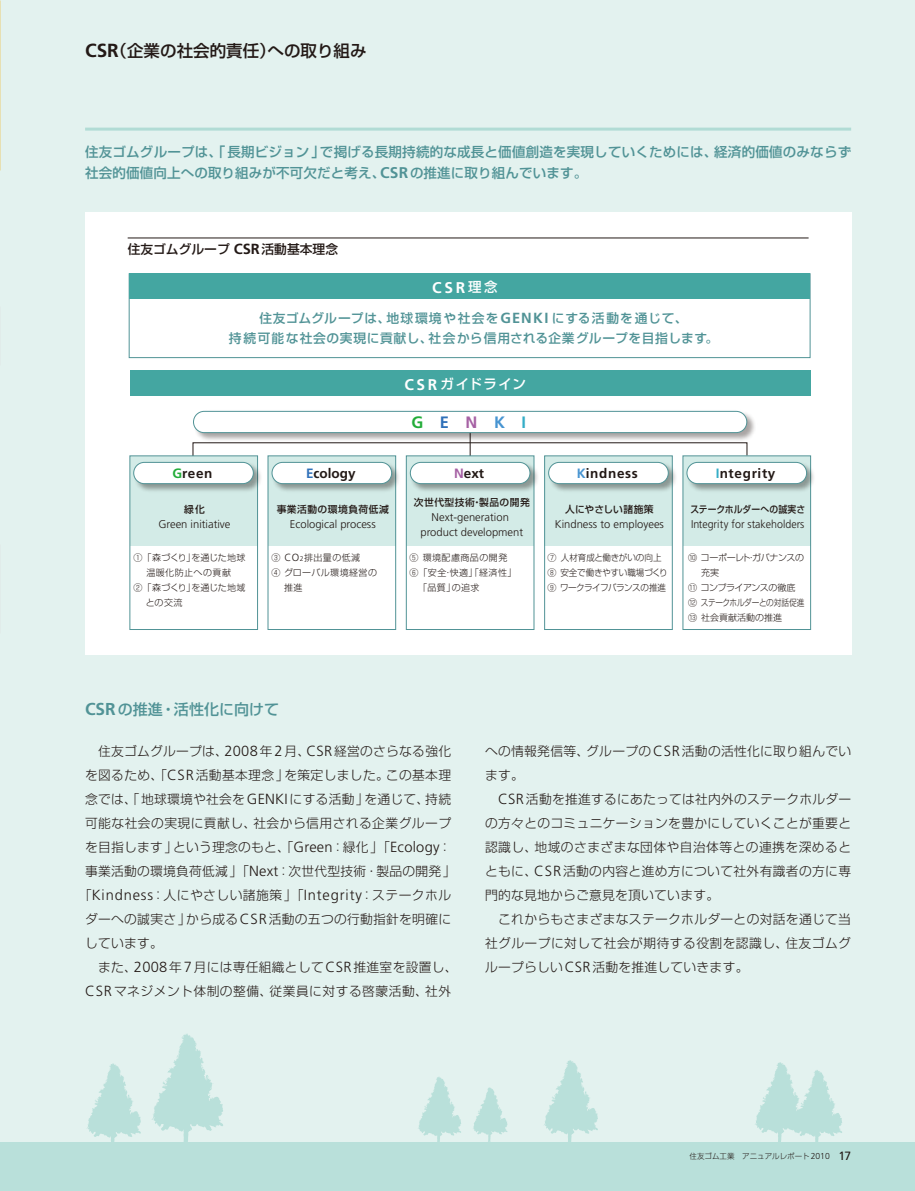
<style>
.page{position:relative;width:915px;height:1191px;background:#fff}
.page>*{position:absolute;margin:0;border:0;box-sizing:border-box;transform-origin:0 0}
.t1{font:500 16.5px "Shin Go Pro";color:#231916}
.t2{font:700 16.5px "Frutiger";letter-spacing:1em;color:#23ac39}
.t3{font:700 15.45px "Frutiger";color:#fff}
.t4{font:500 15px "Shin Go Pro";color:#519396}
.t5{font:500 13.5px/21px "Shin Go Pro";letter-spacing:.015em;color:#519396}
.t6{font:700 13.5px "Frutiger";letter-spacing:.05em;color:#231916}
.t7{font:500 13.5px "Shin Go Pro";letter-spacing:.1em;color:#fff}
.t8{font:700 13.5px "Frutiger";color:#231916}
.t9{font:300 12.75px/24px "Shin Go Pro";letter-spacing:.025em;color:#231916}
.t10{font:500 12.75px/20.2px "Shin Go Pro";letter-spacing:.05em;color:#519396;text-align:center}
.t11{font:500 12.75px "Shin Go Pro";color:#231916}
.t12{font:300 11.25px/15px "Frutiger";color:#231916;text-align:center}
.t13{font:300 11.25px "Frutiger";color:#231916;scale:.95 1}
.t14{font:500 9.75px "Shin Go Pro";letter-spacing:.05em;color:#231916}
.t15{font:500 9.75px "Shin Go Pro";letter-spacing:.005em;color:#231916;scale:.9 1}
.t16{font:500 9.75px "Shin Go Pro";letter-spacing:.015em;color:#231916}
.t17{font:300 9px "Shin Go Pro";color:#231916}
.t18{font:300 9px/15px "Shin Go Pro";letter-spacing:-.03em;color:#231916}
.t19{font:300 9px "Shin Go Pro";letter-spacing:.05em;color:#231916}
.t20{font:300 9px "Shin Go Pro";letter-spacing:-.045em;color:#231916}
.t21{font:300 9px "Shin Go Pro";letter-spacing:-.055em;color:#231916}
.t22{font:300 9px "Shin Go Pro";letter-spacing:.04em;color:#231916}
.t23{font:300 7.5px "Shin Go Pro";color:#231916}
.s1{font-family:"Frutiger";font-weight:700;font-size:18.9px}
.s2{font-family:"Frutiger";font-weight:700;font-size:15.45px}
.s3{font-family:"Frutiger";font-weight:700;font-size:14.7px}
.s4{font-family:"Shin Go Pro";font-weight:500;font-size:13.5px}
.s5{color:#3071b9}
.s6{color:#a661a4}
.s7{color:#4794d1}
.s8{color:#34adc7}
.s9{color:#23ac39}
.s10{font-family:"Frutiger";font-size:10.35px}
.s11{font-family:"Frutiger";font-size:6.9px}
.s12{font-family:"Frutiger";font-weight:700;font-size:17.25px}
.s13{font-family:"Frutiger";font-size:14.7px}
.s14{font-family:"Frutiger";font-size:8.7px}
.s15{font-family:"Frutiger";font-weight:400;font-size:12px}
</style>
<div class="page">
<div style="left:0;top:0;width:914px;height:1191px;background:#e3f2ef"></div>
<div style="left:0;top:1142px;width:914px;height:49px;background:#b9e0da"></div>
<svg style="left:87px;top:1063px;width:54px;height:79px"></svg>
<svg style="left:544px;top:1060px;width:53px;height:82px"></svg>
<svg style="left:418px;top:1077px;width:43px;height:65px"></svg>
<svg style="left:473px;top:1087px;width:34px;height:55px"></svg>
<svg style="left:152px;top:1034px;width:71px;height:108px"></svg>
<svg style="left:755px;top:1062px;width:86px;height:80px"></svg>
<div style="left:85px;top:213px;width:765px;height:442px;background:#fff"></div>
<svg style="left:192px;top:444px;width:555px;height:13px"></svg>
<div style="left:130px;top:456px;width:127px;height:89px;background:#d3ebe7"></div>
<div style="left:268px;top:456px;width:127px;height:89px;background:#d3ebe7"></div>
<div style="left:406px;top:456px;width:128px;height:89px;background:#d3ebe7"></div>
<div style="left:544px;top:456px;width:128px;height:89px;background:#d3ebe7"></div>
<div style="left:682px;top:456px;width:128px;height:89px;background:#d3ebe7"></div>
<div style="left:267px;top:455px;width:129px;height:175px;border:1px solid #519396"></div>
<div style="left:129px;top:455px;width:129px;height:175px;border:1px solid #519396"></div>
<div style="left:406px;top:455px;width:128px;height:175px;border:1px solid #519396"></div>
<div style="left:544px;top:455px;width:128px;height:175px;border:1px solid #519396"></div>
<img style="left:192px;top:410px;width:563px;height:34px">
<div style="left:193px;top:411px;width:553px;height:21px;background:#fff;border-radius:11px"></div>
<div style="left:193px;top:411px;width:554px;height:22px;border:1px solid #519396;border-radius:11px"></div>
<div style="left:129px;top:273px;width:681px;height:85px;background:#fff;border:1px solid #519396"></div>
<div style="left:129px;top:274px;width:680px;height:25px;background:#44a6a1"></div>
<div style="left:130px;top:370px;width:680px;height:26px;background:#44a6a1"></div>
<img style="left:135px;top:460px;width:126px;height:35px">
<div style="left:134px;top:462px;width:119px;height:21px;background:#fff;border-radius:11px"></div>
<div style="left:133px;top:462px;width:121px;height:22px;border:1px solid #519396;border-radius:11px"></div>
<img style="left:273px;top:460px;width:126px;height:35px">
<div style="left:272px;top:462px;width:119px;height:21px;background:#fff;border-radius:11px"></div>
<div style="left:271px;top:462px;width:121px;height:22px;border:1px solid #519396;border-radius:11px"></div>
<img style="left:407px;top:460px;width:131px;height:35px">
<div style="left:410px;top:462px;width:120px;height:21px;background:#fff;border-radius:11px"></div>
<div style="left:410px;top:462px;width:120px;height:22px;border:1px solid #519396;border-radius:11px"></div>
<img style="left:550px;top:460px;width:126px;height:35px">
<div style="left:548px;top:462px;width:120px;height:21px;background:#fff;border-radius:11px"></div>
<div style="left:548px;top:462px;width:120px;height:22px;border:1px solid #519396;border-radius:11px"></div>
<img style="left:688px;top:460px;width:126px;height:35px">
<div style="left:686px;top:462px;width:120px;height:21px;background:#fff;border-radius:11px"></div>
<div style="left:686px;top:462px;width:120px;height:22px;border:1px solid #519396;border-radius:11px"></div>
<hr style="left:128px;top:238px;width:680px;height:1px;background:#231916">
<hr style="left:85px;top:128px;width:765px;height:3px;background:#b1dcd5">
<p class="t1" style="left:85px;top:37px;width:283px"><span class="s1">CSR</span>（企業の社会的責任）への取り組み</p>
<p class="t5" style="left:85px;top:139px;width:767px">住友ゴムグループは、「長期ビジョン」で掲げる長期持続的な成長と価値創造を実現していくためには、経済的価値のみならず社会的価値向上への取り組みが不可欠だと考え、<span class="s2">CSR</span>の推進に取り組んでいます。</p>
<p class="t11" style="left:128px;top:238px;width:212px">住友ゴムグループ <span class="s3">CSR</span>活動基本理念</p>
<p class="t3" style="left:432px;top:278px;width:67px">CSR<span class="s4">理念</span></p>
<p class="t10" style="left:229px;top:306px;width:490px">住友ゴムグループは、地球環境や社会を<span class="s3">GENKI</span> にする活動を通じて、<br>持続可能な社会の実現に貢献し、社会から信用される企業グループを目指します。</p>
<p class="t7" style="left:404px;top:372px;width:123px"><span class="s2">CSR</span> ガイドライン</p>
<p class="t2" style="left:411px;top:413px;width:116px">G<span class="s5">E</span><span class="s6">N</span><span class="s7">K</span><span class="s8">I</span></p>
<p class="t6" style="left:172px;top:465px;width:42px"><span class="s9">G</span>reen</p>
<p class="t8" style="left:306px;top:465px;width:51px"><span class="s5">E</span>cology</p>
<p class="t6" style="left:454px;top:465px;width:32px"><span class="s6">N</span>ext</p>
<p class="t6" style="left:576px;top:465px;width:63px"><span class="s7">K</span>indness</p>
<p class="t6" style="left:715px;top:465px;width:61px"><span class="s8">I</span>ntegrity</p>
<p class="t14" style="left:184px;top:501px;width:22px">緑化</p>
<p class="t12" style="left:158px;top:516px;width:74px">Green initiative</p>
<p class="t17" style="left:133px;top:550px;width:113px">①「森づくり」を通じた地球</p>
<p class="t19" style="left:146px;top:565px;width:86px">温暖化防止への貢献</p>
<p class="t17" style="left:133px;top:580px;width:113px">②「森づくり」を通じた地域</p>
<p class="t17" style="left:146px;top:595px;width:38px">との交流</p>
<p class="t14" style="left:276px;top:501px;width:114px">事業活動の環境負荷低減</p>
<p class="t12" style="left:290px;top:516px;width:87px">Ecological process</p>
<p class="t17" style="left:271px;top:550px;width:90px">③ <span class="s10">CO</span><span class="s11">2</span>排出量の低減</p>
<p class="t22" style="left:271px;top:565px;width:107px">④ グローバル環境経営の</p>
<p class="t17" style="left:284px;top:580px;width:20px">推進</p>
<p class="t14" style="left:413px;top:494px;width:117px">次世代型技術・製品の開発</p>
<p class="t12" style="left:420px;top:509px;width:104px">Next-generation product development</p>
<p class="t19" style="left:409px;top:550px;width:99px">⑤ 環境配慮商品の開発</p>
<p class="t17" style="left:409px;top:565px;width:108px">⑥「安全・快適」「経済性」</p>
<p class="t17" style="left:418px;top:580px;width:63px">「品質」の追求</p>
<p class="t16" style="left:565px;top:501px;width:90px">人にやさしい諸施策</p>
<p class="t12" style="left:554px;top:516px;width:111px">Kindness to employees</p>
<p class="t15" style="left:690px;top:501px;width:129px">ステークホルダーへの誠実さ</p>
<p class="t13" style="left:690px;top:517px;width:121px">Integrity for stakeholders</p>
<p class="t18" style="left:547px;top:549px;width:121px">⑦ 人材育成と働きがいの向上<br>⑧ 安全で働きやすい職場づくり<br>⑨ ワークライフバランスの推進</p>
<p class="t20" style="left:688px;top:550px;width:117px">⑩ コーポーレト・ガバナンスの</p>
<p class="t17" style="left:700px;top:565px;width:19px">充実</p>
<p class="t21" style="left:688px;top:580px;width:109px">⑪ コンプライアンスの徹底</p>
<p class="t18" style="left:688px;top:594px;width:118px">⑫ ステークホルダーとの対話促進</p>
<p class="t17" style="left:688px;top:610px;width:95px">⑬ 社会貢献活動の推進</p>
<p class="t4" style="left:85px;top:697px;width:195px"><span class="s12">CSR</span>の推進・活性化に向けて</p>
<p class="t9" style="left:85px;top:737px;width:367px">　住友ゴムグループは、<span class="s13">2008</span>年<span class="s13">2</span>月、<span class="s13">CSR</span>経営のさらなる強化</p>
<p class="t9" style="left:85px;top:761px;width:367px">を図るため、「<span class="s13">CSR</span>活動基本理念」を策定しました。この基本理</p>
<p class="t9" style="left:85px;top:785px;width:367px">念では、「地球環境や社会を<span class="s13">GENKI</span>にする活動」を通じて、持続</p>
<p class="t9" style="left:85px;top:809px;width:367px">可能な社会の実現に貢献し、社会から信用される企業グループ</p>
<p class="t9" style="left:85px;top:833px;width:367px">を目指します」という理念のもと、「<span class="s13">Green</span>：緑化」「<span class="s13">Ecology</span>：</p>
<p class="t9" style="left:85px;top:857px;width:372px">事業活動の環境負荷低減」「<span class="s13">Next</span>：次世代型技術・製品の開発」</p>
<p class="t9" style="left:79px;top:881px;width:374px">「<span class="s13">Kindness</span>：人にやさしい諸施策」「<span class="s13">Integrity</span>：ステークホル</p>
<p class="t9" style="left:85px;top:905px;width:367px">ダーへの誠実さ」から成る<span class="s13">CSR</span>活動の五つの行動指針を明確に</p>
<p class="t9" style="left:85px;top:929px;width:79px">しています。</p>
<p class="t9" style="left:85px;top:953px;width:374px">　また、<span class="s13">2008</span>年<span class="s13">7</span>月には専任組織として<span class="s13">CSR</span>推進室を設置し、</p>
<p class="t9" style="left:85px;top:977px;width:367px"><span class="s13">CSR</span>マネジメント体制の整備、従業員に対する啓蒙活動、社外</p>
<p class="t9" style="left:485px;top:737px;width:367px">への情報発信等、グループの<span class="s13">CSR</span>活動の活性化に取り組んでいます。</p>
<p class="t9" style="left:485px;top:785px;width:367px;text-indent:13px"><span class="s13">CSR</span>活動を推進するにあたっては社内外のステークホルダーの方々とのコミュニケーションを豊かにしていくことが重要と認識し、地域のさまざまな団体や自治体等との連携を深めるとともに、<span class="s13">CSR</span>活動の内容と進め方について社外有識者の方に専門的な見地からご意見を頂いています。<br>　これからもさまざまなステークホルダーとの対話を通じて当社グループに対して社会が期待する役割を認識し、住友ゴムグループらしい<span class="s13">CSR</span>活動を推進していきます。</p>
<p class="t23" style="left:689px;top:1150px;width:163px">住友ゴム工業　アニュアルレポート<span class="s14">2010</span> <span class="s15">17</span></p>
</div>
